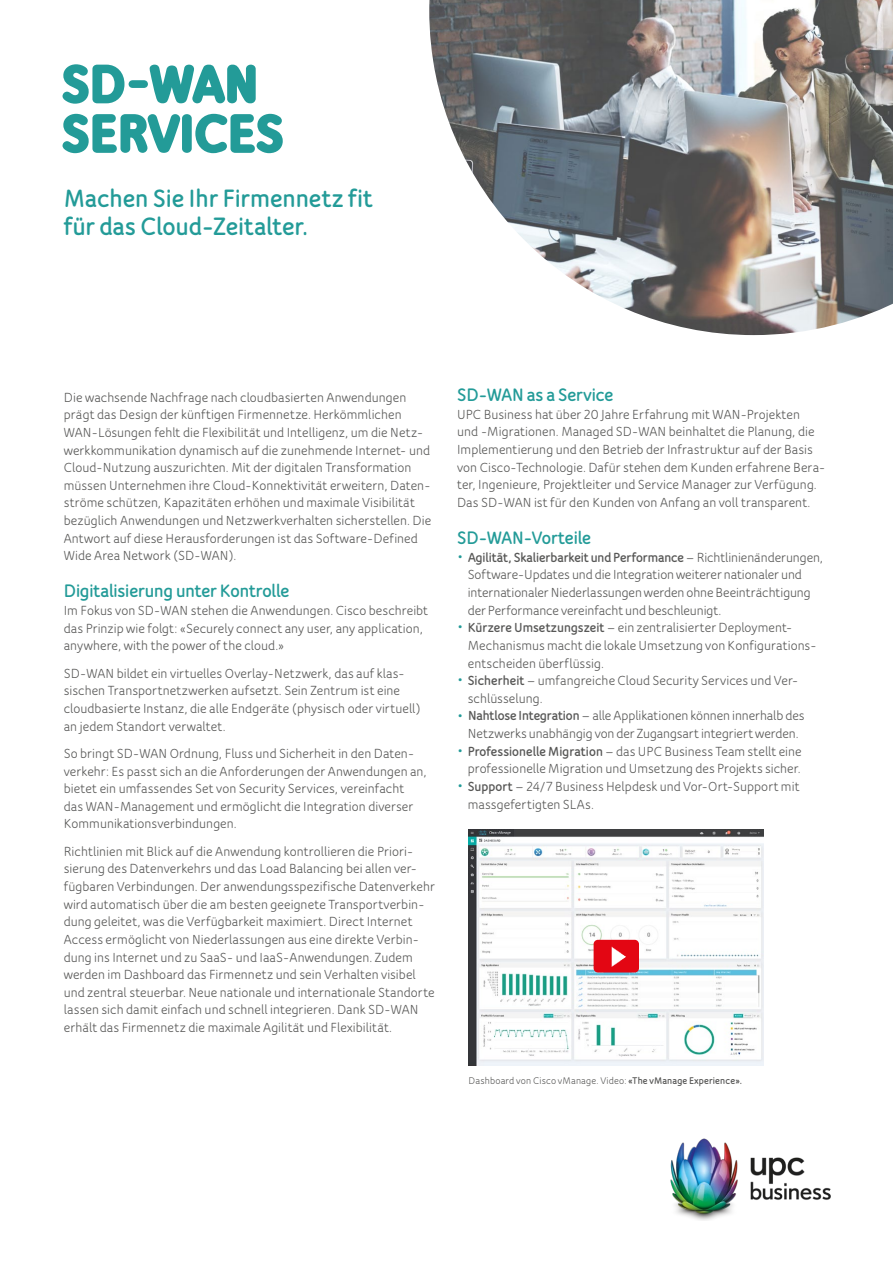
<style>
.page{position:relative;width:893px;height:1263px;background:#fff}
.page>*{position:absolute;margin:0;border:0;box-sizing:border-box;transform-origin:0 0}
.Titel_Sheets{font:900 60px/49.5px "Bloom Speak Title";letter-spacing:-.005em;color:#239b98}
.Lead_18_19{font:800 27px/28.5px "Bloom Speak Body";letter-spacing:-.005em;color:#239b98}
.Zwischentitel_13pt_h{font:800 19.5px "Bloom Speak Title";letter-spacing:-.005em;color:#239b98}
.Fliess{font:500 14.25px/17.7px "Bloom Speak Body";letter-spacing:.005em;color:#575756}
.Fussnote{font:500 10.5px "Bloom Speak Body";letter-spacing:.015em;color:#575756}
.s1{font-family:"Bloom Speak Title";font-weight:800;font-size:27px;color:#239b98}
.s2{font-family:"Bloom Speak Title";font-weight:800}
</style>
<div class="page">
<img style="left:670px;top:1138px;width:161px;height:82px">
<img style="left:429px;top:0;width:464px;height:335px">
<img style="left:469px;top:829px;width:295px;height:237px">
<img style="left:594px;top:940px;width:45px;height:32px">
<p class="Titel_Sheets" style="left:62px;top:59px;width:223px">SD-WAN<br>SERVICES</p>
<p class="Lead_18_19" style="left:64px;top:184px;width:311px">Machen Sie Ihr Firmennetz fit für das Cloud-Zeitalter.</p>
<p class="Fliess" style="left:64px;top:388px;width:369px">Die wachsende Nachfrage nach cloudbasierten Anwendungen prägt das Design der künftigen Firmennetze. Herkömmlichen WAN-Lösungen fehlt die Flexibilität und Intelligenz, um die Netz&shy;werkkommunikation dynamisch auf die zunehmende Internet- und Cloud-Nutzung auszurichten. Mit der digitalen Transformation müssen Unternehmen ihre Cloud-Konnektivität erweitern, Daten&shy;ströme schützen, Kapazitäten erhöhen und maximale Visibilität bezüglich Anwendungen und Netzwerkverhalten sicherstellen. Die Antwort auf diese Herausforderungen ist das Software-Defined Wide Area Network (SD-WAN).</p>
<p class="Zwischentitel_13pt_h" style="left:64px;top:580px;width:227px">Digitalisierung unter Kontrolle</p>
<p class="Fliess" style="left:64px;top:601px;width:366px">Im Fokus von SD-WAN stehen die Anwendungen. Cisco beschreibt das Prinzip wie folgt: «Securely connect any user, any application, anywhere, with the power of the cloud.»</p>
<p class="Fliess" style="left:64px;top:664px;width:358px">SD-WAN bildet ein virtuelles Overlay-Netzwerk, das auf klas&shy;sischen Transportnetzwerken aufsetzt. Sein Zentrum ist eine cloudbasierte Instanz, die alle Endgeräte (physisch oder virtuell) an jedem Standort verwaltet.</p>
<p class="Fliess" style="left:64px;top:744px;width:365px">So bringt SD-WAN Ordnung, Fluss und Sicherheit in den Daten&shy;verkehr: Es passt sich an die Anforderungen der Anwendungen an, bietet ein umfassendes Set von Security Services, vereinfacht das WAN-Management und ermöglicht die Integration diverser Kommunikationsverbindungen.</p>
<p class="Fliess" style="left:64px;top:842px;width:373px">Richtlinien mit Blick auf die Anwendung kontrollieren die Priori&shy;sierung des Datenverkehrs und das Load Balancing bei allen ver&shy;fügbaren Verbindungen. Der anwendungsspezifische Datenverkehr wird automatisch über die am besten geeignete Transportverbin&shy;dung geleitet, was die Verfügbarkeit maximiert. Direct Internet Access ermöglicht von Niederlassungen aus eine direkte Verbin&shy;dung ins Internet und zu SaaS- und IaaS-Anwendungen. Zudem werden im Dashboard das Firmennetz und sein Verhalten visibel und zentral steuerbar. Neue nationale und internationale Standorte lassen sich damit einfach und schnell integrieren. Dank SD-WAN erhält das Firmennetz die maximale Agilität und Flexibilität.</p>
<p class="Zwischentitel_13pt_h" style="left:457px;top:383px;width:158px">SD-WAN as a Service</p>
<p class="Fliess" style="left:457px;top:405px;width:370px">UPC Business hat über 20 Jahre Erfahrung mit WAN-Projekten<br>und -Migrationen. Managed SD-WAN beinhaltet die Planung, die Implementierung und den Betrieb der Infrastruktur auf der Basis von Cisco-Technologie. Dafür stehen dem Kunden erfahrene Bera&shy;ter, Ingenieure, Projektleiter und Service Manager zur Verfügung.<br>Das SD-WAN ist für den Kunden von Anfang an voll transparent.</p>
<p class="Zwischentitel_13pt_h" style="left:457px;top:526px;width:136px">SD-WAN-Vorteile</p>
<p class="Fliess" style="left:468px;top:548px;width:357px;text-indent:-11px"><span class="s1">·</span> <span class="s2">Agilität, Skalierbarkeit und Performance</span> — Richtlinienänderungen, Software-Updates und die Integration weiterer nationaler und internationaler Niederlassungen werden ohne Beeinträchtigung der Performance vereinfacht und beschleunigt.</p>
<p class="Fliess" style="left:468px;top:619px;width:350px;text-indent:-11px"><span class="s1">·</span> <span class="s2">Kürzere Umsetzungszeit</span> — ein zentralisierter Deployment-<br>Mechanismus macht die lokale Umsetzung von Konfigurations&shy;entscheiden überflüssig.</p>
<p class="Fliess" style="left:468px;top:672px;width:332px;text-indent:-11px"><span class="s1">·</span> <span class="s2">Sicherheit</span> — umfangreiche Cloud Security Services und Ver&shy;schlüsselung.</p>
<p class="Fliess" style="left:457px;top:707px;width:349px;text-align:center"><span class="s1">·</span> <span class="s2">Nahtlose Integration</span> — alle Applikationen können innerhalb des<br>Netzwerks unabhängig von der Zugangsart integriert werden.</p>
<p class="Fliess" style="left:457px;top:742px;width:346px;text-align:right"><span class="s1">·</span> <span class="s2">Professionelle Migration</span> — das UPC Business Team stellt eine professionelle Migration und Umsetzung des Projekts sicher.</p>
<p class="Fliess" style="left:468px;top:777px;width:333px;text-indent:-11px"><span class="s1">·</span> <span class="s2">Support</span> — 24/7 Business Helpdesk und Vor-Ort-Support mit massgefertigten SLAs.</p>
<p class="Fussnote" style="left:469px;top:1074px;width:275px">Dashboard von Cisco vManage. Video: <span class="s2">«The vManage Experience».</span></p>
</div>
